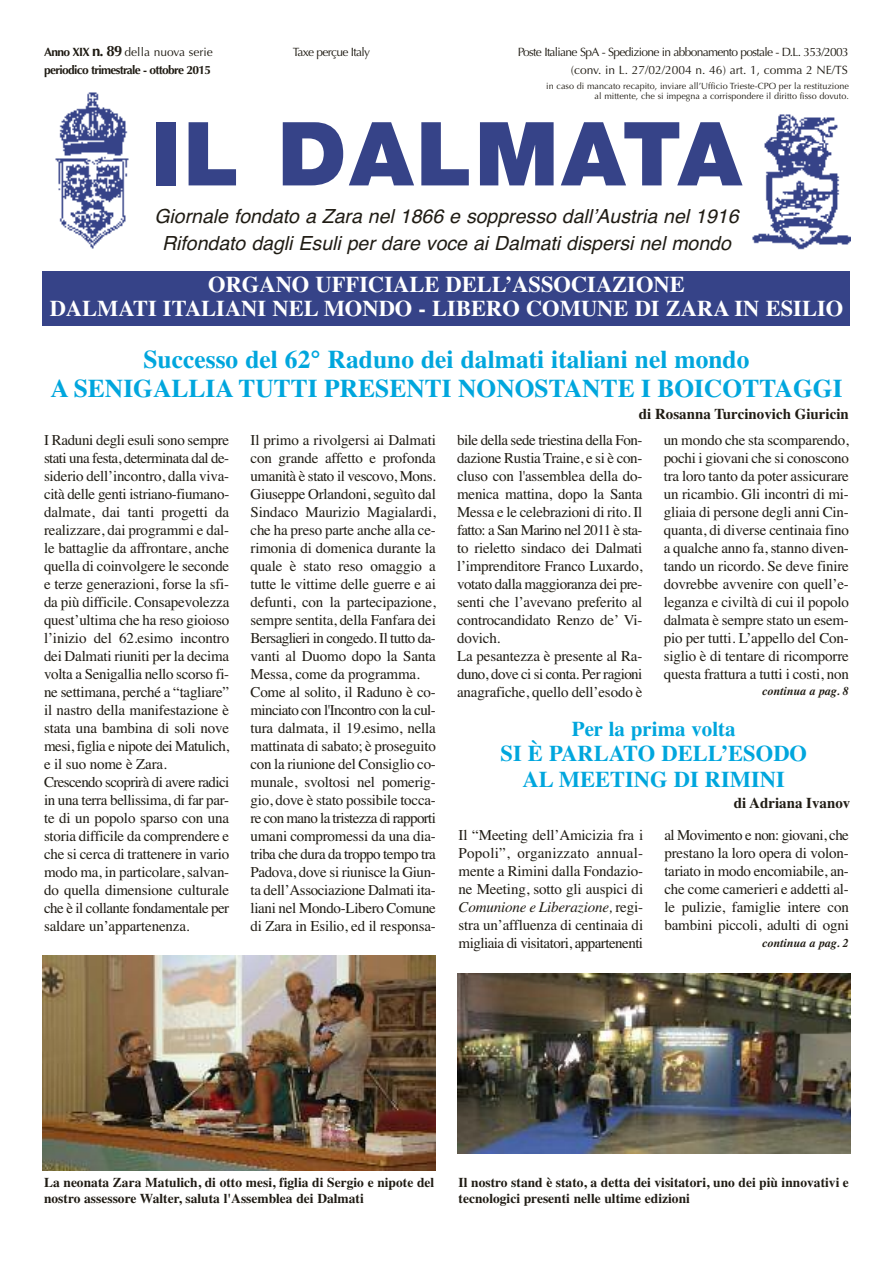
<style>
.page{position:relative;width:893px;height:1263px;background:#fff}
.page>*{position:absolute;margin:0;border:0;box-sizing:border-box;transform-origin:0 0}
.t1{font:900 88.5px "Helvetica Neue";letter-spacing:.035em;color:#364388}
.t2{font:700 25.5px "Times";color:#00a6dd}
.t3{font:25.5px "Times Bold TT";color:#00a6dd}
.t4{font:700 22.5px/24px "Times";color:#fff;text-align:center}
.t5{font:700 22.5px/25.5px "Times";color:#00a6dd;text-align:center}
.t6{font:700 21px "Times";color:#00a6dd}
.t7{font:italic 19.5px/27px "Helvetica";color:#201c14;text-align:center}
.t8{font:15px/18px "Times";letter-spacing:-.015em;color:#201c14}
.t9{font:15px "Times Bold TT";color:#201c14}
.t10{font:700 15px "Times";color:#201c14}
.t11{font:700 13.5px/16.2px "Times";color:#201c14}
.t12{font:12px "Optima";letter-spacing:-.055em;color:#201c14}
.t13{font:12px "Optima";color:#201c14}
.t14{font:700 12px "Optima";letter-spacing:-.055em;color:#201c14}
.t15{font:italic 700 12px "Times";color:#201c14}
.t16{font:9px/10.5px "Optima";color:#201c14;text-align:right}
.s1{font-weight:700}
.s2{font-weight:700;font-size:15px}
.s3{font-weight:400;color:#fff}
.s4{font-style:italic}
</style>
<div class="page">
<img style="left:55px;top:92px;width:74px;height:157px">
<img style="left:752px;top:114px;width:98px;height:136px">
<div style="left:43px;top:271px;width:807px;height:54px;background:#364388"></div>
<img style="left:43px;top:955px;width:393px;height:216px">
<img style="left:457px;top:974px;width:393px;height:179px">
<p class="t13" style="left:44px;top:45px;width:170px"><span class="s1">Anno XIX</span> <span class="s2">n. 89</span> della nuova serie</p>
<p class="t12" style="left:293px;top:45px;width:79px">Taxe perçue Italy</p>
<p class="t12" style="left:518px;top:45px;width:333px">Poste Italiane SpA - Spedizione in abbonamento postale - D.L. 353/2003</p>
<p class="t14" style="left:44px;top:63px;width:244px">periodico trimestrale - ottobre 2015<span class="s3">– mero doppio</span></p>
<p class="t13" style="left:571px;top:63px;width:278px">(conv. in L. 27/02/2004 n. 46) art. 1, comma 2 NE/TS</p>
<p class="t16" style="left:546px;top:81px;width:304px">in caso di mancato recapito, inviare all’Ufficio Trieste-CPO per la restituzione al mittente, che si impegna a corrispondere il diritto fisso dovuto.</p>
<h1 class="t1" style="left:151px;top:122px;width:592px">IL DALMATA</h1>
<h3 class="t7" style="left:154px;top:203px;width:586px">Giornale fondato a Zara nel 1866 e soppresso dallʼAustria nel 1916<br>Rifondato dagli Esuli per dare voce ai Dalmati dispersi nel mondo</h3>
<h3 class="t4" style="left:50px;top:272px;width:795px">ORGANO UFFICIALE DELL’ASSOCIAZIONE<br>DALMATI ITALIANI NEL MONDO - LIBERO COMUNE DI ZARA IN ESILIO</h3>
<h2 class="t2" style="left:143px;top:345px;width:608px">Successo del 62° Raduno dei dalmati italiani nel mondo</h2>
<h2 class="t3" style="left:50px;top:373px;width:794px">A SENIGALLIA TUTTI PRESENTI NONOSTANTE I BOICOTTAGGI</h2>
<p class="t9" style="left:639px;top:405px;width:212px">di Rosanna Turcinovich Giuricin</p>
<p class="t8" style="left:44px;top:431px;width:187px">I Raduni degli esuli sono sempre stati una festa, determinata dal de&shy;siderio dell’incontro, dalla viva&shy;cità delle genti istriano-fiumano&shy;dalmate, dai tanti progetti da realizzare, dai programmi e dal&shy;le battaglie da affrontare, anche quella di coinvolgere le seconde e terze generazioni, forse la sfi&shy;da più difficile. Consapevolezza quest’ultima che ha reso gioioso l’inizio del 62.esimo incontro dei Dalmati riuniti per la decima volta a Senigallia nello scorso fi&shy;ne settimana, perché a “tagliare” il nastro della manifestazione è stata una bambina di soli nove mesi, figlia e nipote dei Matulich, e il suo nome è Zara.<br>Crescendo scoprirà di avere radici in una terra bellissima, di far par&shy;te di un popolo sparso con una storia difficile da comprendere e che si cerca di trattenere in vario modo ma, in particolare, salvan&shy;do quella dimensione culturale che è il collante fondamentale per saldare un’appartenenza.</p>
<p class="t8" style="left:251px;top:431px;width:187px">Il primo a rivolgersi ai Dalmati con grande affetto e profonda umanità è stato il vescovo, Mons.<br>Giuseppe Orlandoni, seguìto dal<br>Sindaco Maurizio Magialardi, che ha preso parte anche alla ce&shy;rimonia di domenica durante la quale è stato reso omaggio a tutte le vittime delle guerre e ai defunti, con la partecipazione, sempre sentita, della Fanfara dei<br>Bersaglieri in congedo. Il tutto da&shy;vanti al Duomo dopo la Santa<br>Messa, come da programma.<br>Come al solito, il Raduno è co&shy;minciato con l'Incontro con la cul&shy;tura dalmata, il 19.esimo, nella mattinata di sabato; è proseguito con la riunione del Consiglio co&shy;munale, svoltosi nel pomerig&shy;gio, dove è stato possibile tocca&shy;re con mano la tristezza di rapporti umani compromessi da una dia&shy;triba che dura da troppo tempo tra<br>Padova, dove si riunisce la Giun&shy;ta dell’Associazione Dalmati ita&shy;liani nel Mondo-Libero Comune di Zara in Esilio, ed il responsa-</p>
<p class="t8" style="left:457px;top:431px;width:187px">bile della sede triestina della Fon&shy;dazione Rustia Traine, e si è con&shy;cluso con l'assemblea della do&shy;menica mattina, dopo la Santa<br>Messa e le celebrazioni di rito. Il fatto: a San Marino nel 2011 è sta&shy;to rieletto sindaco dei Dalmati l’imprenditore Franco Luxardo, votato dalla maggioranza dei pre&shy;senti che l’avevano preferito al controcandidato Renzo de’ Vi&shy;dovich.<br>La pesantezza è presente al Ra&shy;duno, dove ci si conta. Per ragioni anagrafiche, quello dell’esodo è</p>
<p class="t8" style="left:664px;top:431px;width:187px;text-align:justify">un mondo che sta scomparendo, pochi i giovani che si conoscono tra loro tanto da poter assicurare un ricambio. Gli incontri di mi&shy;gliaia di persone degli anni Cin&shy;quanta, di diverse centinaia fino a qualche anno fa, stanno diven&shy;tando un ricordo. Se deve finire dovrebbe avvenire con quell’e&shy;leganza e civiltà di cui il popolo dalmata è sempre stato un esem&shy;pio per tutti. L’appello del Con&shy;siglio è di tentare di ricomporre questa frattura a tutti i costi, non</p>
<p class="t15" style="left:762px;top:684px;width:88px">continua a pag. 8</p>
<h3 class="t6" style="left:572px;top:716px;width:165px">Per la prima volta</h3>
<h3 class="t5" style="left:500px;top:741px;width:308px">SI È PARLATO DELL’ESODO<br>AL MEETING DI RIMINI</h3>
<p class="t10" style="left:734px;top:794px;width:118px">di Adriana Ivanov</p>
<p class="t8" style="left:459px;top:825px;width:186px;text-align:justify">Il “Meeting dell’Amicizia fra i Popoli”, organizzato annual&shy;mente a Rimini dalla Fondazio&shy;ne Meeting, sotto gli auspici di <span class="s4">Comunione e Liberazione,</span> regi&shy;stra un’affluenza di centinaia di migliaia di visitatori, appartenenti</p>
<p class="t8" style="left:664px;top:825px;width:186px;text-align:justify">al Movimento e non: giovani, che prestano la loro opera di volon&shy;tariato in modo encomiabile, an&shy;che come camerieri e addetti al&shy;le pulizie, famiglie intere con bambini piccoli, adulti di ogni</p>
<p class="t15" style="left:762px;top:936px;width:88px">continua a pag. 2</p>
<p class="t11" style="left:44px;top:1174px;width:392px">La neonata Zara Matulich, di otto mesi, figlia di Sergio e nipote del nostro assessore Walter, saluta l'Assemblea dei Dalmati</p>
<p class="t11" style="left:459px;top:1174px;width:392px">Il nostro stand è stato, a detta dei visitatori, uno dei più innovativi e tecnologici presenti nelle ultime edizioni</p>
</div>
